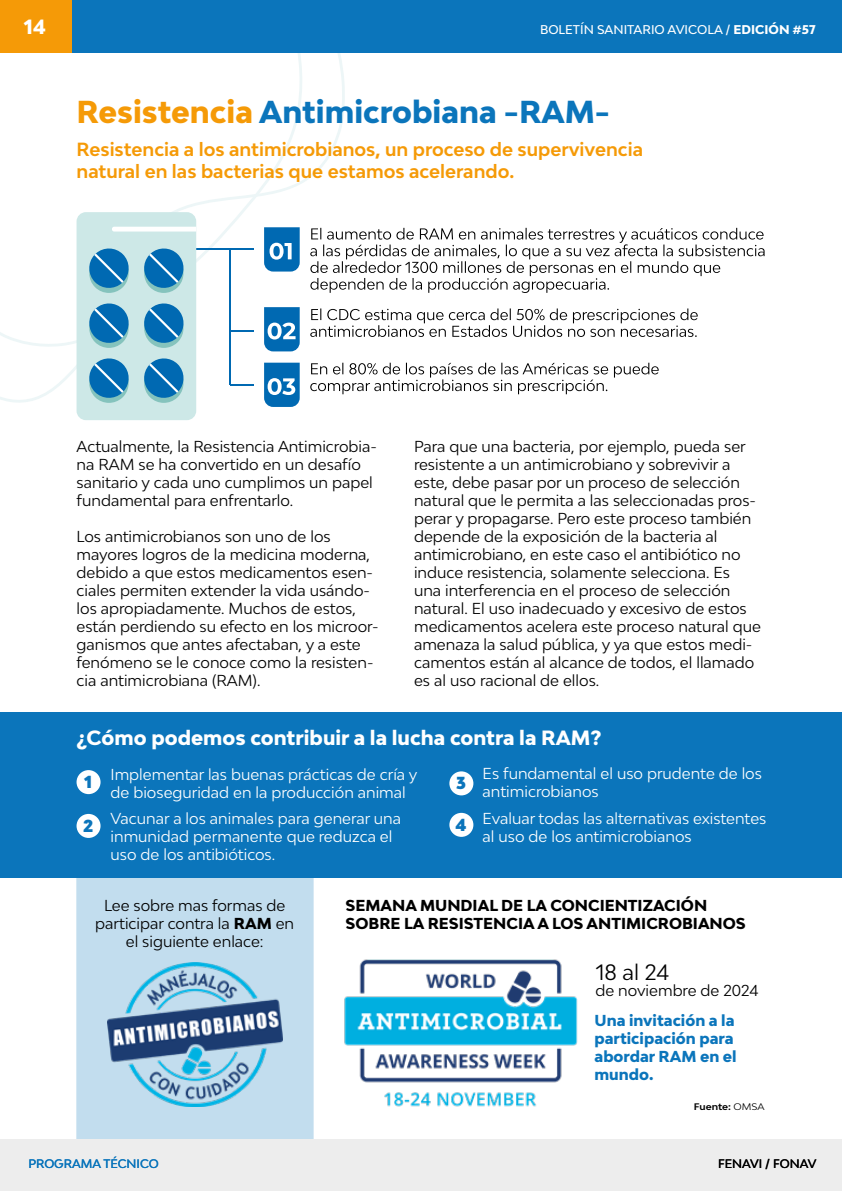
<style>
.page{position:relative;width:842px;height:1191px;background:#fff}
.page>*{position:absolute;margin:0;border:0;box-sizing:border-box;transform-origin:0 0}
.t1{font:800 30px "Bw Modelica";color:#0b75bb}
.t2{font:21px "Bw Modelica";color:#000}
.t3{font:800 19.5px "Bw Modelica";color:#fff}
.t4{font:700 18px/21.6px "Bw Modelica";color:#f59a07}
.t5{font:900 16.5px "Bw Modelica";color:#0b75bb}
.t6{font:15px/18px "Bw Modelica";color:#000}
.t7{font:15px/18px "Bw Modelica";color:#fff}
.t8{font:800 15px/18px "Bw Modelica";color:#000}
.t9{font:800 15px/18px "Bw Modelica";color:#0b75bb}
.t10{font:500 12px "Bw Modelica";color:#fff}
.t11{font:800 12px "Bw Modelica";color:#fff}
.t12{font:500 11.7px "Bw Modelica";color:#0b75bb}
.t13{font:500 11.7px "Bw Modelica";color:#000}
.t14{font:700 9px "Bw Modelica";letter-spacing:-.005em;color:#000;scale:1.09 1}
.s1{font-weight:800}
.s2{color:#f59a07}
.s3{font-weight:400}
</style>
<div class="page">
<div style="left:76px;top:814px;width:238px;height:360px;background:#c2ddee;border-radius:18px"></div>
<div style="left:0;top:712px;width:842px;height:165px;background:#0b75bb"></div>
<svg style="left:0;top:52px;width:346px;height:353px"></svg>
<svg style="left:0;top:52px;width:309px;height:297px"></svg>
<div style="left:0;top:1139px;width:842px;height:52px;background:#ededed"></div>
<div style="left:71px;top:0;width:771px;height:52px;background:#0b75bb"></div>
<div style="left:0;top:0;width:71px;height:52px;background:#f59a07"></div>
<img style="left:107px;top:962px;width:175px;height:144px">
<img style="left:344px;top:959px;width:234px;height:148px">
<hr style="left:190px;top:249px;width:64px;height:1px;background:#0069b2">
<svg style="left:231px;top:331px;width:23px;height:1px"></svg>
<svg style="left:231px;top:384px;width:23px;height:1px"></svg>
<hr style="left:230px;top:249px;width:1px;height:136px;background:#0069b2">
<div style="left:77px;top:212px;width:119px;height:208px;background:#cde8e7;border-radius:9px"></div>
<svg style="left:89px;top:248px;width:40px;height:45px"></svg>
<svg style="left:144px;top:248px;width:40px;height:45px"></svg>
<svg style="left:89px;top:303px;width:40px;height:45px"></svg>
<svg style="left:144px;top:303px;width:40px;height:45px"></svg>
<svg style="left:89px;top:358px;width:40px;height:45px"></svg>
<svg style="left:144px;top:358px;width:40px;height:45px"></svg>
<svg style="left:112px;top:227px;width:84px;height:4px"></svg>
<svg style="left:264px;top:227px;width:36px;height:44px;background:#2a81be"></svg>
<svg style="left:264px;top:307px;width:36px;height:44px;background:#3085c0"></svg>
<svg style="left:264px;top:363px;width:36px;height:44px;background:#3186c0"></svg>
<svg style="left:310px;top:228px;width:454px;height:65px"></svg>
<svg style="left:310px;top:363px;width:349px;height:31px"></svg>
<svg style="left:310px;top:308px;width:388px;height:29px"></svg>
<div style="left:77px;top:770px;width:24px;height:24px;background:#fff;border-radius:50%"></div>
<div style="left:77px;top:814px;width:24px;height:24px;background:#fff;border-radius:50%"></div>
<div style="left:449px;top:771px;width:24px;height:24px;background:#fff;border-radius:50%"></div>
<div style="left:449px;top:813px;width:24px;height:24px;background:#fff;border-radius:50%"></div>
<h3 class="t3" style="left:24px;top:14px;width:23px">14</h3>
<p class="t10" style="left:539px;top:22px;width:278px">BOLETÍN SANITARIO AVICOLA / <span class="s1">EDICIÓN #57</span></p>
<p class="t11" style="left:808px;top:22px;width:9px">6</p>
<h1 class="t1" style="left:77px;top:93px;width:535px"><span class="s2">Resistencia</span> Antimicrobiana -RAM-</h1>
<p class="t4" style="left:77px;top:138px;width:568px">Resistencia a los antimicrobianos, un proceso de supervivencia natural en las bacterias que estamos acelerando.</p>
<p class="t6" style="left:77px;top:436px;width:302px">Actualmente, la Resistencia Antimicrobia&shy;na RAM se ha convertido en un desafío sanitario y cada uno cumplimos un papel fundamental para enfrentarlo.</p>
<p class="t6" style="left:77px;top:526px;width:304px">Los antimicrobianos son uno de los mayores logros de la medicina moderna, debido a que estos medicamentos esen&shy;ciales permiten extender la vida usándo&shy;los apropiadamente. Muchos de estos, están perdiendo su efecto en los microor&shy;ganismos que antes afectaban, y a este fenómeno se le conoce como la resisten&shy;cia antimicrobiana (RAM).</p>
<p class="t6" style="left:414px;top:437px;width:348px">Para que una bacteria, por ejemplo, pueda ser resistente a un antimicrobiano y sobrevivir a este, debe pasar por un proceso de selección natural que le permita a las seleccionadas pros&shy;perar y propagarse. Pero este proceso también depende de la exposición de la bacteria al antimicrobiano, en este caso el antibiótico no induce resistencia, solamente selecciona. Es una interferencia en el proceso de selección natural. El uso inadecuado y excesivo de estos medicamentos acelera este proceso natural que amenaza la salud pública, y ya que estos medi&shy;camentos están al alcance de todos, el llamado es al uso racional de ellos.</p>
<h3 class="t3" style="left:77px;top:725px;width:526px">¿Cómo podemos contribuir a la lucha contra la RAM?</h3>
<p class="t5" style="left:84px;top:771px;width:9px">1</p>
<p class="t5" style="left:83px;top:815px;width:12px">2</p>
<p class="t7" style="left:111px;top:764px;width:308px">Implementar las buenas prácticas de cría y de bioseguridad en la producción animal</p>
<p class="t7" style="left:111px;top:809px;width:292px">Vacunar a los animales para generar una inmunidad permanente que reduzca el uso de los antibióticos.</p>
<p class="t5" style="left:456px;top:772px;width:11px">3</p>
<p class="t5" style="left:455px;top:813px;width:13px">4</p>
<p class="t7" style="left:483px;top:764px;width:281px">Es fundamental el uso prudente de los antimicrobianos</p>
<p class="t7" style="left:483px;top:809px;width:285px">Evaluar todas las alternativas existentes al uso de los antimicrobianos</p>
<p class="t6" style="left:95px;top:896px;width:200px;text-align:center">Lee sobre mas formas de participar contra la <span class="s1">RAM</span> en el siguiente enlace:</p>
<p class="t8" style="left:345px;top:896px;width:402px">SEMANA MUNDIAL DE LA CONCIENTIZACIÓN<br>SOBRE LA RESISTENCIA A LOS ANTIMICROBIANOS</p>
<h2 class="t2" style="left:596px;top:958px;width:75px">18 al 24</h2>
<p class="t9" style="left:594px;top:1011px;width:144px">Una invitación a la participación para abordar RAM en el mundo.</p>
<p class="t6" style="left:595px;top:980px;width:165px">de noviembre de 2024</p>
<p class="t14" style="left:694px;top:1100px;width:67px">Fuente: <span class="s3">OMSA</span></p>
<p class="t12" style="left:28px;top:1156px;width:132px">PROGRAMA TÉCNICO</p>
<p class="t13" style="left:718px;top:1156px;width:100px">FENAVI / FONAV</p>
</div>
